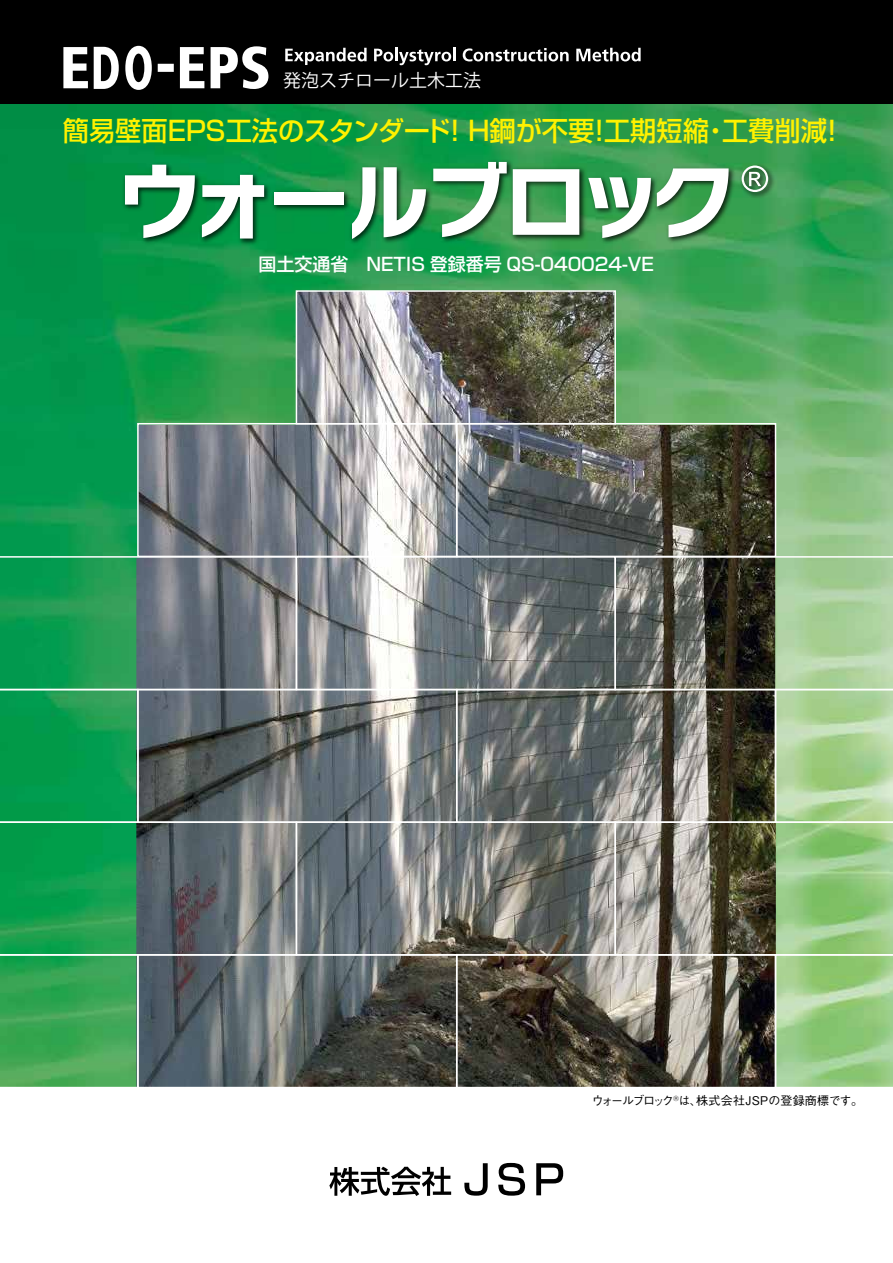
<style>
.page{position:relative;width:893px;height:1263px;background:#fff}
.page>*{position:absolute;margin:0;border:0;box-sizing:border-box;transform-origin:0 0}
.t1{font:500 27px "Shin Go Pr 5";letter-spacing:-.01em;color:#fff100}
.t2{font:500 18px "Shin Go Pr 5";color:#fff}
.t3{font:18px "Koz Go Pr 6 N";color:#fff}
.t4{font:500 12px "Gothic BBB Pr 5";letter-spacing:-.005em;color:#000}
</style>
<div class="page">
<img style="left:0;top:103px;width:893px;height:453px">
<img style="left:136px;top:291px;width:640px;height:265px">
<div style="left:137px;top:423px;width:320px;height:134px;border:2px solid #fff"></div>
<div style="left:456px;top:423px;width:320px;height:134px;border:2px solid #fff"></div>
<div style="left:296px;top:290px;width:320px;height:134px;border:2px solid #fff"></div>
<img style="left:0;top:556px;width:893px;height:531px">
<div style="left:0;top:0;width:893px;height:103px;background:#000"></div>
<svg style="left:285px;top:48px;width:82px;height:17px"></svg>
<svg style="left:374px;top:48px;width:82px;height:17px"></svg>
<svg style="left:463px;top:48px;width:106px;height:13px"></svg>
<svg style="left:576px;top:48px;width:65px;height:13px"></svg>
<img style="left:121px;top:160px;width:83px;height:87px">
<svg style="left:125px;top:165px;width:70px;height:73px"></svg>
<img style="left:198px;top:171px;width:75px;height:76px">
<svg style="left:202px;top:175px;width:62px;height:63px"></svg>
<img style="left:270px;top:187px;width:78px;height:26px">
<div style="left:274px;top:192px;width:70px;height:12px;background:#fff"></div>
<img style="left:348px;top:163px;width:86px;height:85px">
<svg style="left:352px;top:167px;width:74px;height:72px"></svg>
<img style="left:429px;top:158px;width:86px;height:88px">
<svg style="left:433px;top:162px;width:74px;height:75px"></svg>
<img style="left:508px;top:165px;width:80px;height:78px">
<svg style="left:513px;top:169px;width:66px;height:66px"></svg>
<img style="left:584px;top:173px;width:76px;height:74px">
<svg style="left:588px;top:177px;width:63px;height:61px"></svg>
<img style="left:653px;top:164px;width:84px;height:82px">
<svg style="left:657px;top:168px;width:72px;height:69px"></svg>
<img style="left:737px;top:161px;width:40px;height:40px">
<svg style="left:742px;top:165px;width:26px;height:27px"></svg>
<svg style="left:329px;top:1167px;width:122px;height:29px"></svg>
<svg style="left:464px;top:1163px;width:24px;height:33px"></svg>
<svg style="left:498px;top:1163px;width:27px;height:33px"></svg>
<svg style="left:536px;top:1163px;width:27px;height:32px"></svg>
<svg style="left:180px;top:47px;width:24px;height:41px"></svg>
<svg style="left:211px;top:46px;width:57px;height:43px"></svg>
<svg style="left:63px;top:45px;width:89px;height:45px"></svg>
<div style="left:158px;top:64px;width:16px;height:8px;border:3px solid #fff"></div>
<p class="t3" style="left:283px;top:71px;width:200px">発泡スチロール土木工法</p>
<p class="t1" style="left:63px;top:108px;width:784px">簡易壁面ＥＰＳ工法のスタンダード！Ｈ鋼が不要！工期短縮・工費削減！</p>
<p class="t2" style="left:259px;top:249px;width:397px">国土交通省 NETIS 登録番号 QS-040024-VE</p>
<p class="t4" style="left:592px;top:1090px;width:273px">ウォールブロック<sup>®</sup>は、株式会社JSPの登録商標です。</p>
</div>
